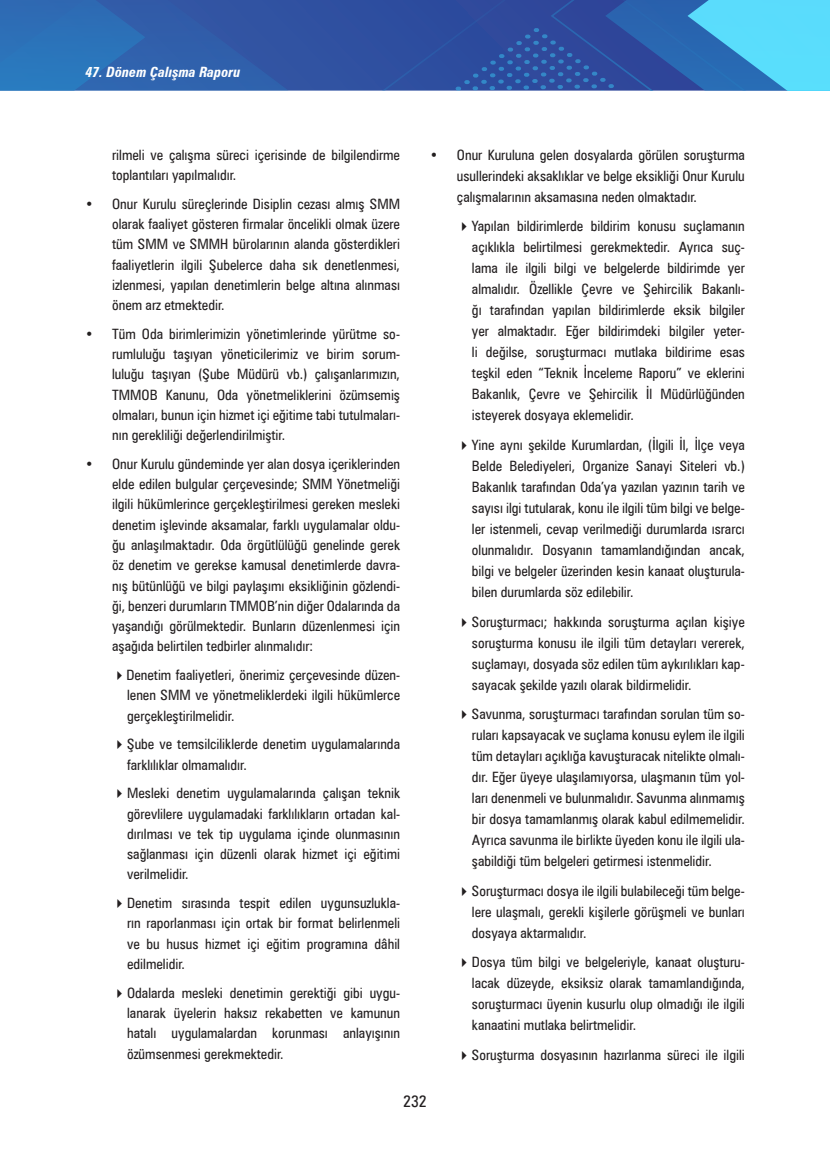
<style>
.page{position:relative;width:830px;height:1170px;background:#fff}
.page>*{position:absolute;margin:0;border:0;box-sizing:border-box;transform-origin:0 0}
.t1{font:condensed 16.5px "Zurich BT";color:#231f20}
.t2{font:condensed 14.25px/20.2px "Zurich BT";color:#231f20;text-align:justify}
.t3{font:italic 700 condensed 14.25px "Zurich BT";color:#fff}
</style>
<div class="page">
<svg style="left:0;top:0;width:284px;height:91px;background:#2f65af"></svg>
<div style="left:284px;top:0;width:162px;height:91px;background:#2f50a0"></div>
<svg style="left:446px;top:0;width:383px;height:91px;background:#3977ba"></svg>
<p class="t3" style="left:85px;top:63px;width:156px">47. Dönem Çalışma Raporu</p>
<p class="t2" style="left:112px;top:144px;width:289px">rilmeli ve çalışma süreci içerisinde de bilgilendirme toplantıları yapılmalıdır.</p>
<p class="t2" style="left:112px;top:193px;width:289px;text-indent:-27px">• Onur Kurulu süreçlerinde Disiplin cezası almış SMM olarak faaliyet gösteren firmalar öncelikli olmak üzere tüm SMM ve SMMH bürolarının alanda gösterdikleri faaliyetlerin ilgili Şubelerce daha sık denetlenmesi, izlenmesi, yapılan denetimlerin belge altına alınması önem arz etmektedir.</p>
<p class="t2" style="left:112px;top:323px;width:289px;text-indent:-27px">• Tüm Oda birimlerimizin yönetimlerinde yürütme so&shy;rumluluğu taşıyan yöneticilerimiz ve birim sorum&shy;luluğu taşıyan (Şube Müdürü vb.) çalışanlarımızın, TMMOB Kanunu, Oda yönetmeliklerini özümsemiş olmaları, bunun için hizmet içi eğitime tabi tutulmaları&shy;nın gerekliliği değerlendirilmiştir.</p>
<p class="t2" style="left:112px;top:453px;width:289px;text-indent:-27px">• Onur Kurulu gündeminde yer alan dosya içeriklerinden elde edilen bulgular çerçevesinde; SMM Yönetmeliği ilgili hükümlerince gerçekleştirilmesi gereken mesleki denetim işlevinde aksamalar, farklı uygulamalar oldu&shy;ğu anlaşılmaktadır. Oda örgütlülüğü genelinde gerek öz denetim ve gerekse kamusal denetimlerde davra&shy;nış bütünlüğü ve bilgi paylaşımı eksikliğinin gözlendi&shy;ği, benzeri durumların TMMOB’nin diğer Odalarında da yaşandığı görülmektedir. Bunların düzenlenmesi için aşağıda belirtilen tedbirler alınmalıdır:</p>
<p class="t2" style="left:127px;top:664px;width:274px;text-indent:-15px">✔Denetim faaliyetleri, önerimiz çerçevesinde düzen&shy;lenen SMM ve yönetmeliklerdeki ilgili hükümlerce gerçekleştirilmelidir.</p>
<p class="t2" style="left:127px;top:734px;width:274px;text-indent:-15px">✔Şube ve temsilciliklerde denetim uygulamalarında farklılıklar olmamalıdır.</p>
<p class="t2" style="left:127px;top:783px;width:274px;text-indent:-15px">✔Mesleki denetim uygulamalarında çalışan teknik görevlilere uygulamadaki farklılıkların ortadan kal&shy;dırılması ve tek tip uygulama içinde olunmasının sağlanması için düzenli olarak hizmet içi eğitimi verilmelidir.</p>
<p class="t2" style="left:127px;top:892px;width:274px;text-indent:-15px">✔Denetim sırasında tespit edilen uygunsuzlukla&shy;rın raporlanması için ortak bir format belirlenmeli ve bu husus hizmet içi eğitim programına dâhil edilmelidir.</p>
<p class="t2" style="left:127px;top:982px;width:274px;text-indent:-15px">✔Odalarda mesleki denetimin gerektiği gibi uygu&shy;lanarak üyelerin haksız rekabetten ve kamunun hatalı uygulamalardan korunması anlayışının özümsenmesi gerekmektedir.</p>
<p class="t2" style="left:456px;top:144px;width:289px;line-height:21px;text-indent:-27px">• Onur Kuruluna gelen dosyalarda görülen soruşturma usullerindeki aksaklıklar ve belge eksikliği Onur Kurulu çalışmalarının aksamasına neden olmaktadır.</p>
<p class="t2" style="left:471px;top:215px;width:274px;line-height:21px;text-indent:-15px">✔Yapılan bildirimlerde bildirim konusu suçlamanın açıklıkla belirtilmesi gerekmektedir. Ayrıca suç&shy;lama ile ilgili bilgi ve belgelerde bildirimde yer almalıdır. Özellikle Çevre ve Şehircilik Bakanlı&shy;ğı tarafından yapılan bildirimlerde eksik bilgiler yer almaktadır. Eğer bildirimdeki bilgiler yeter&shy;li değilse, soruşturmacı mutlaka bildirime esas teşkil eden “Teknik İnceleme Raporu” ve eklerini Bakanlık, Çevre ve Şehircilik İl Müdürlüğünden isteyerek dosyaya eklemelidir.</p>
<p class="t2" style="left:471px;top:434px;width:274px;line-height:21px;text-indent:-15px">✔Yine aynı şekilde Kurumlardan, (İlgili İl, İlçe veya Belde Belediyeleri, Organize Sanayi Siteleri vb.)<br>Bakanlık tarafından Oda’ya yazılan yazının tarih ve sayısı ilgi tutularak, konu ile ilgili tüm bilgi ve belge&shy;ler istenmeli, cevap verilmediği durumlarda ısrarcı olunmalıdır. Dosyanın tamamlandığından ancak, bilgi ve belgeler üzerinden kesin kanaat oluşturula&shy;bilen durumlarda söz edilebilir.</p>
<p class="t2" style="left:471px;top:611px;width:274px;line-height:21px;text-indent:-15px">✔Soruşturmacı; hakkında soruşturma açılan kişiye soruşturma konusu ile ilgili tüm detayları vererek, suçlamayı, dosyada söz edilen tüm aykırılıkları kap&shy;sayacak şekilde yazılı olarak bildirmelidir.</p>
<p class="t2" style="left:471px;top:703px;width:274px;line-height:21px;text-indent:-15px">✔Savunma, soruşturmacı tarafından sorulan tüm so&shy;ruları kapsayacak ve suçlama konusu eylem ile ilgili tüm detayları açıklığa kavuşturacak nitelikte olmalı&shy;dır. Eğer üyeye ulaşılamıyorsa, ulaşmanın tüm yol&shy;ları denenmeli ve bulunmalıdır. Savunma alınmamış bir dosya tamamlanmış olarak kabul edilmemelidir.<br>Ayrıca savunma ile birlikte üyeden konu ile ilgili ula&shy;şabildiği tüm belgeleri getirmesi istenmelidir.</p>
<p class="t2" style="left:471px;top:880px;width:274px;line-height:21px;text-indent:-15px">✔Soruşturmacı dosya ile ilgili bulabileceği tüm belge&shy;lere ulaşmalı, gerekli kişilerle görüşmeli ve bunları dosyaya aktarmalıdır.</p>
<p class="t2" style="left:471px;top:951px;width:274px;line-height:21px;text-indent:-15px">✔Dosya tüm bilgi ve belgeleriyle, kanaat oluşturu&shy;lacak düzeyde, eksiksiz olarak tamamlandığında, soruşturmacı üyenin kusurlu olup olmadığı ile ilgili kanaatini mutlaka belirtmelidir.</p>
<p class="t2" style="left:456px;top:1044px;width:289px">✔Soruşturma dosyasının hazırlanma süreci ile ilgili</p>
<p class="t1" style="left:403px;top:1091px;width:25px">232</p>
</div>
